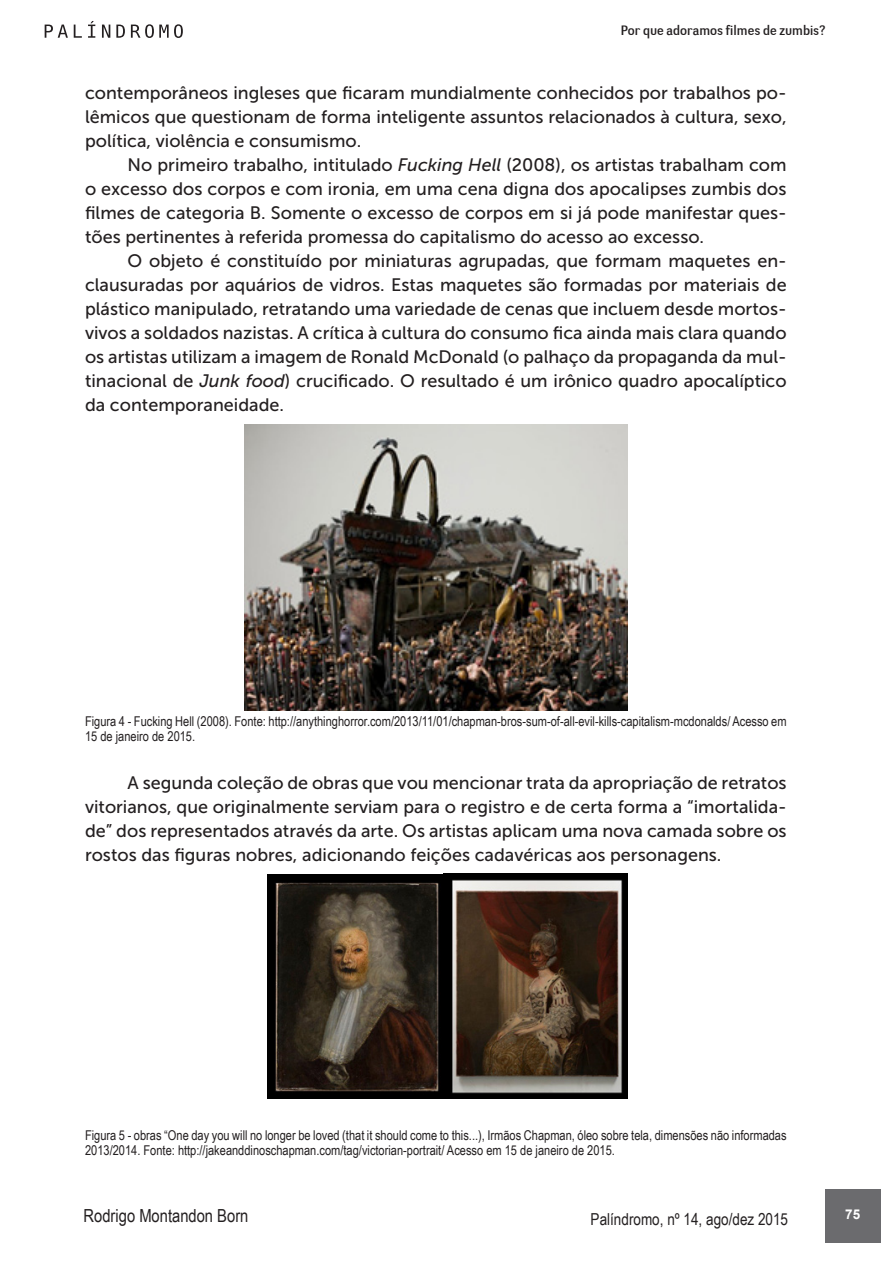
<style>
.page{position:relative;width:893px;height:1263px;background:#fff}
.page>*{position:absolute;margin:0;border:0;box-sizing:border-box;transform-origin:0 0}
.Corpo{font:18px/24px "Museo Sans 500";color:#231f20;text-align:justify}
.t1{font:18px "Arial Narrow";color:#231f20}
.t2{font:16.5px "Arial Narrow";color:#231f20}
.legenda{font:13.5px/15px "Arial Narrow";color:#231f20}
.t3{font:13.5px "Negotiate Free";color:#231f20}
.t4{font:700 13.5px "Arial";color:#fff}
.s1{font-style:italic}
</style>
<div class="page">
<div style="left:825px;top:1189px;width:55px;height:53px;background:#6b6b6e"></div>
<svg style="left:45px;top:25px;width:23px;height:13px"></svg>
<svg style="left:74px;top:25px;width:8px;height:13px"></svg>
<svg style="left:88px;top:21px;width:7px;height:17px"></svg>
<svg style="left:102px;top:25px;width:8px;height:13px"></svg>
<svg style="left:116px;top:25px;width:9px;height:13px"></svg>
<svg style="left:131px;top:24px;width:52px;height:14px"></svg>
<img style="left:245px;top:425px;width:383px;height:286px">
<img style="left:267px;top:873px;width:361px;height:225px">
<p class="t3" style="left:621px;top:22px;width:206px">Por que adoramos filmes de zumbis?</p>
<p class="Corpo" style="left:85px;top:80px;width:703px">contemporâneos ingleses que ficaram mundialmente conhecidos por trabalhos po&shy;lêmicos que questionam de forma inteligente assuntos relacionados à cultura, sexo, política, violência e consumismo.</p>
<p class="Corpo" style="left:85px;top:152px;width:703px;text-indent:43px">No primeiro trabalho, intitulado <span class="s1">Fucking Hell</span> (2008), os artistas trabalham com o excesso dos corpos e com ironia, em uma cena digna dos apocalipses zumbis dos filmes de categoria B. Somente o excesso de corpos em si já pode manifestar ques&shy;tões pertinentes à referida promessa do capitalismo do acesso ao excesso.</p>
<p class="Corpo" style="left:85px;top:248px;width:703px;text-indent:43px">O objeto é constituído por miniaturas agrupadas, que formam maquetes en&shy;clausuradas por aquários de vidros. Estas maquetes são formadas por materiais de plástico manipulado, retratando uma variedade de cenas que incluem desde mortos&shy;vivos a soldados nazistas. A crítica à cultura do consumo fica ainda mais clara quando os artistas utilizam a imagem de Ronald McDonald (o palhaço da propaganda da mul&shy;tinacional de <span class="s1">Junk food</span>) crucificado. O resultado é um irônico quadro apocalíptico da contemporaneidade.</p>
<p class="legenda" style="left:85px;top:713px;width:703px">Figura 4 - Fucking Hell (2008). Fonte: http://anythinghorror.com/2013/11/01/chapman-bros-sum-of-all-evil-kills-capitalism-mcdonalds/ Acesso em<br>15 de janeiro de 2015.</p>
<p class="Corpo" style="left:85px;top:770px;width:703px;text-indent:43px">A segunda coleção de obras que vou mencionar trata da apropriação de retratos vitorianos, que originalmente serviam para o registro e de certa forma a “imortalida&shy;de” dos representados através da arte. Os artistas aplicam uma nova camada sobre os rostos das figuras nobres, adicionando feições cadavéricas aos personagens.</p>
<p class="legenda" style="left:85px;top:1127px;width:703px">Figura 5 - obras “One day you will no longer be loved (that it should come to this...), Irmãos Chapman, óleo sobre tela, dimensões não informadas<br>2013/2014. Fonte: http://jakeanddinoschapman.com/tag/victorian-portrait/ Acesso em 15 de janeiro de 2015.</p>
<p class="t1" style="left:84px;top:1203px;width:166px">Rodrigo Montandon Born</p>
<p class="t2" style="left:591px;top:1206px;width:199px">Palíndromo, nº 14, ago/dez 2015</p>
<p class="t4" style="left:845px;top:1205px;width:17px">75</p>
</div>
